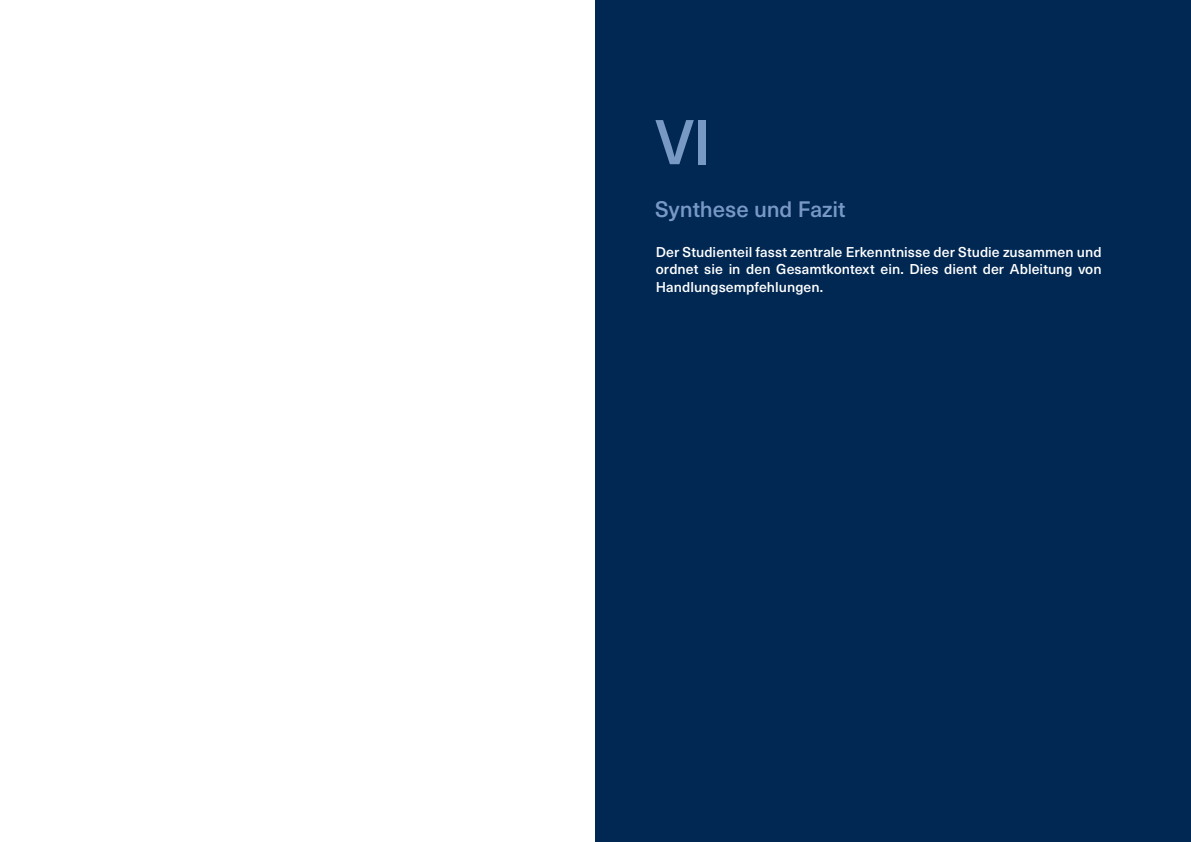
<style>
.page{position:relative;width:1191px;height:842px;background:#fff}
.page>*{position:absolute;margin:0;border:0;box-sizing:border-box;transform-origin:0 0}
.t1{font:500 62px "Neue Haas Unica Pro";color:#7999c5}
.t2{font:500 22px "Neue Haas Unica Pro";letter-spacing:-.005em;color:#7999c5}
.t3{font:500 14px/17.5px "Neue Haas Unica Pro";letter-spacing:.005em;color:#fff;text-align:justify}
</style>
<div class="page">
<div style="left:595px;top:0;width:596px;height:842px;background:#002853"></div>
<h1 class="t1" style="left:655px;top:105px;width:58px">VI</h1>
<h2 class="t2" style="left:655px;top:196px;width:192px">Synthese und Fazit</h2>
<p class="t3" style="left:656px;top:243px;width:447px">Der Studienteil fasst zentrale Erkenntnisse der Studie zusammen und ordnet sie in den Gesamtkontext ein. Dies dient der Ableitung von Handlungsempfehlungen.</p>
</div>
